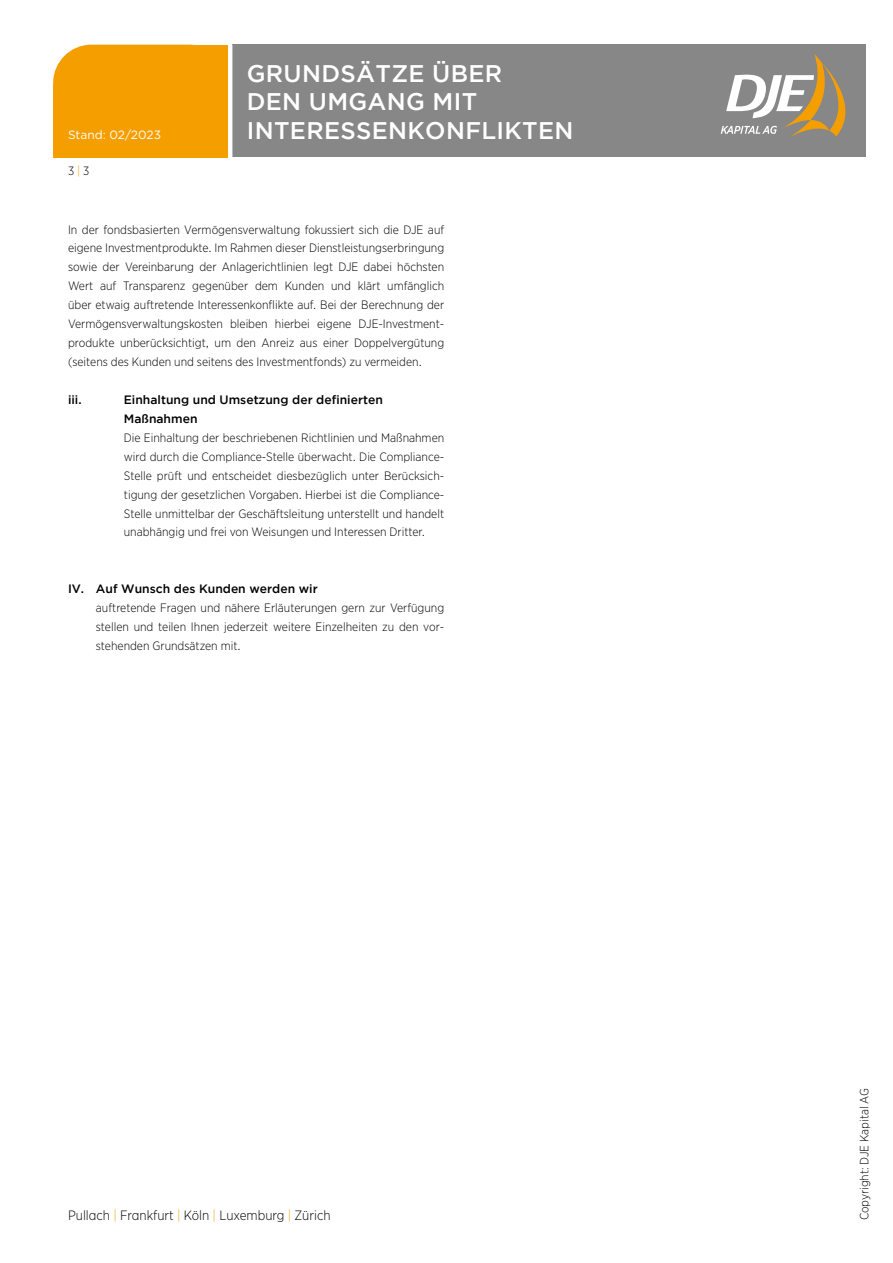
<style>
.page{position:relative;width:893px;height:1263px;background:#fff}
.page>*{position:absolute;margin:0;border:0;box-sizing:border-box;transform-origin:0 0}
.t1{font:500 24px/28.8px "Gotham";letter-spacing:.015em;color:#fff}
.t2{font:300 13.5px "Gotham Narrow";color:#000}
.t3{font:300 12.15px/18.9px "Gotham Narrow";color:#000;text-align:justify}
.t4{font:500 12.15px/18.9px "Gotham";color:#000}
.t5{font:300 12px "Gotham Narrow";color:#000}
.t6{font:12px "Gotham";color:#fff}
.s1{color:#f59e00}
</style>
<div class="page">
<div style="left:232px;top:45px;width:633px;height:112px;background:#878787"></div>
<div style="left:53px;top:45px;width:174px;height:110px;background:#f59e00;border-radius:38px"></div>
<div style="left:149px;top:45px;width:79px;height:111px;background:#f59e00"></div>
<div style="left:54px;top:85px;width:174px;height:71px;background:#f59e00"></div>
<svg style="left:721px;top:54px;width:124px;height:83px"></svg>
<h1 class="t1" style="left:247px;top:58px;width:257px">GRUNDSÄTZE ÜBER<br>DEN UMGANG MIT</h1>
<p class="t6" style="left:68px;top:127px;width:95px">Stand: 02/2023</p>
<h1 class="t1" style="left:247px;top:116px;width:328px">INTERESSENKONFLIKTEN</h1>
<p class="t5" style="left:68px;top:164px;width:23px">3 <span class="s1">|</span> 3</p>
<p class="t3" style="left:68px;top:219px;width:378px">In der fondsbasierten Vermögensverwaltung fokussiert sich die DJE auf eigene Investmentprodukte. Im Rahmen dieser Dienstleistungserbringung sowie der Vereinbarung der Anlagerichtlinien legt DJE dabei höchsten Wert auf Transparenz gegenüber dem Kunden und klärt umfänglich über etwaig auftretende Interessenkonflikte auf. Bei der Berechnung der Vermögensverwaltungskosten bleiben hierbei eigene DJE-Investment&shy;produkte unberücksichtigt, um den Anreiz aus einer Doppelvergütung (seitens des Kunden und seitens des Investmentfonds) zu vermeiden.</p>
<p class="t4" style="left:68px;top:390px;width:15px">iii.</p>
<p class="t4" style="left:124px;top:390px;width:261px">Einhaltung und Umsetzung der definierten<br>Maßnahmen</p>
<p class="t3" style="left:124px;top:428px;width:322px">Die Einhaltung der beschriebenen Richtlinien und Maßnahmen wird durch die Compliance-Stelle überwacht. Die Compliance-Stelle prüft und entscheidet diesbezüglich unter Berücksich&shy;tigung der gesetzlichen Vorgaben. Hierbei ist die Compliance-Stelle unmittelbar der Geschäftsleitung unterstellt und handelt unabhängig und frei von Weisungen und Interessen Dritter.</p>
<p class="t4" style="left:68px;top:579px;width:251px">IV. Auf Wunsch des Kunden werden wir</p>
<p class="t3" style="left:96px;top:598px;width:350px">auftretende Fragen und nähere Erläuterungen gern zur Verfügung stellen und teilen Ihnen jederzeit weitere Einzelheiten zu den vor&shy;stehenden Grundsätzen mit.</p>
<p class="t2" style="left:68px;top:1206px;width:264px">Pullach <span class="s1">|</span> Frankfurt <span class="s1">|</span> Köln <span class="s1">|</span> Luxemburg <span class="s1">|</span> Zürich</p>
<p class="t5" style="left:857px;top:1220px;width:134px;rotate:-90deg">Copyright: DJE Kapital AG</p>
</div>
